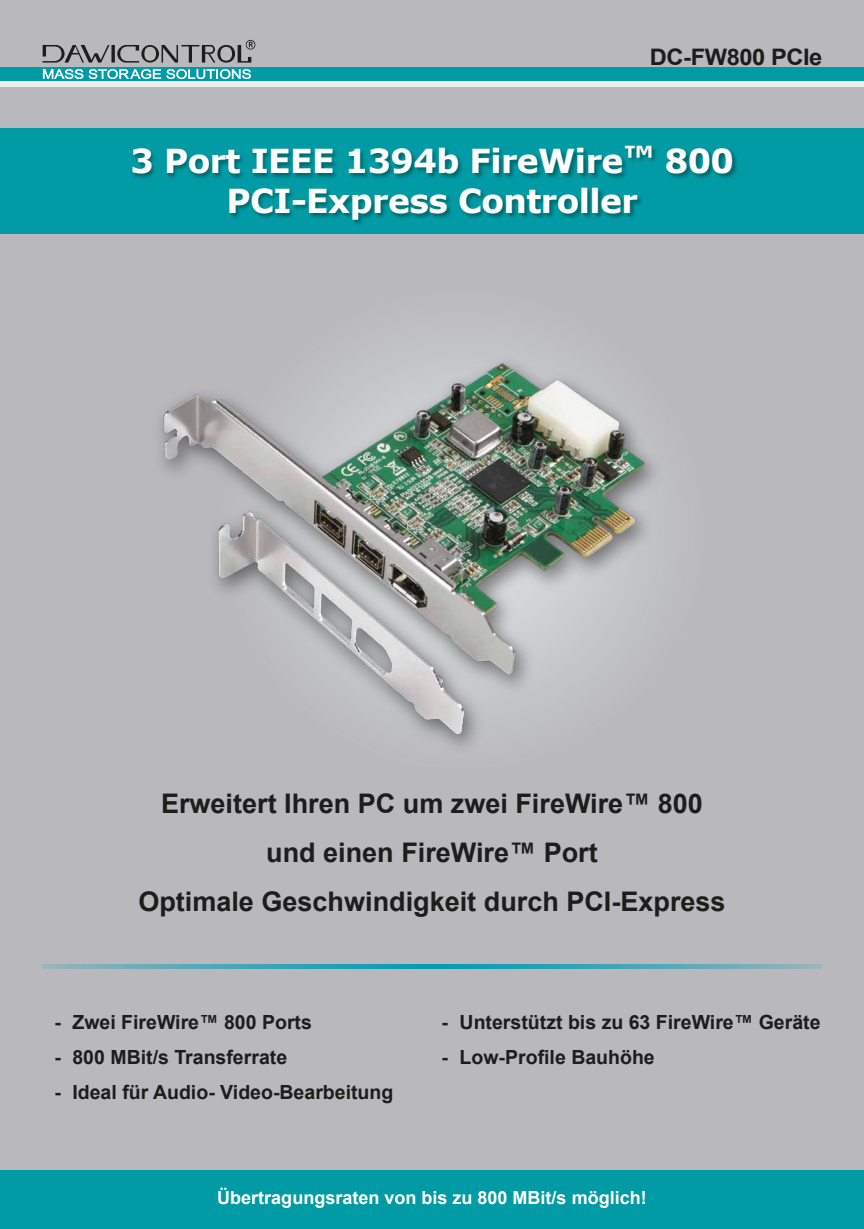
<style>
.page{position:relative;width:864px;height:1229px;background:#fff}
.page>*{position:absolute;margin:0;border:0;box-sizing:border-box;transform-origin:0 0}
.t1{font:700 33px/39.6px "Verdana";letter-spacing:-.02em;color:#fff;text-align:center}
.t2{font:700 27px/48.6px "Arial";color:#1d1d1b;text-align:center}
.t3{font:700 22.8px "Arial";letter-spacing:-.02em;color:#1d1d1b;scale:1.04 1}
.t4{font:700 19.5px "Arial";color:#1d1d1b}
.t5{font:700 18px "Arial";color:#fff}
</style>
<div class="page">
<div style="left:0;top:0;width:863px;height:1229px;background:#b9b8bd"></div>
<div style="left:0;top:129px;width:863px;height:105px;background:#009ba4"></div>
<div style="left:0;top:81px;width:863px;height:6px;background:#ededed"></div>
<div style="left:0;top:67px;width:863px;height:14px;background:#009ba4"></div>
<img style="left:133px;top:147px;width:604px;height:77px">
<div style="left:0;top:1171px;width:863px;height:58px;background:#009ba4"></div>
<svg style="left:111px;top:45px;width:4px;height:18px"></svg>
<svg style="left:43px;top:45px;width:66px;height:18px"></svg>
<svg style="left:117px;top:40px;width:138px;height:23px"></svg>
<svg style="left:43px;top:69px;width:208px;height:10px"></svg>
<img style="left:160px;top:350px;width:492px;height:391px">
<svg style="left:42px;top:964px;width:779px;height:5px"></svg>
<p class="t3" style="left:649px;top:42px;width:167px">DC-FW800 PCIe</p>
<h1 class="t1" style="left:130px;top:141px;width:604px">3 Port IEEE 1394b FireWire™ 800<br>PCI-Express Controller</h1>
<h2 class="t2" style="left:138px;top:780px;width:588px">Erweitert Ihren PC um zwei FireWire™ 800 und einen FireWire™ Port<br>Optimale Geschwindigkeit durch PCI-Express</h2>
<p class="t4" style="left:54px;top:1009px;width:259px">- Zwei FireWire™ 800 Ports</p>
<p class="t4" style="left:54px;top:1044px;width:234px">- 800 MBit/s Transferrate</p>
<p class="t4" style="left:54px;top:1079px;width:340px">- Ideal für Audio- Video-Bearbeitung</p>
<p class="t4" style="left:441px;top:1009px;width:380px">- Unterstützt bis zu 63 FireWire™ Geräte</p>
<p class="t4" style="left:441px;top:1044px;width:215px">- Low-Profile Bauhöhe</p>
<p class="t5" style="left:217px;top:1186px;width:431px">Übertragungsraten von bis zu 800 MBit/s möglich!</p>
</div>
